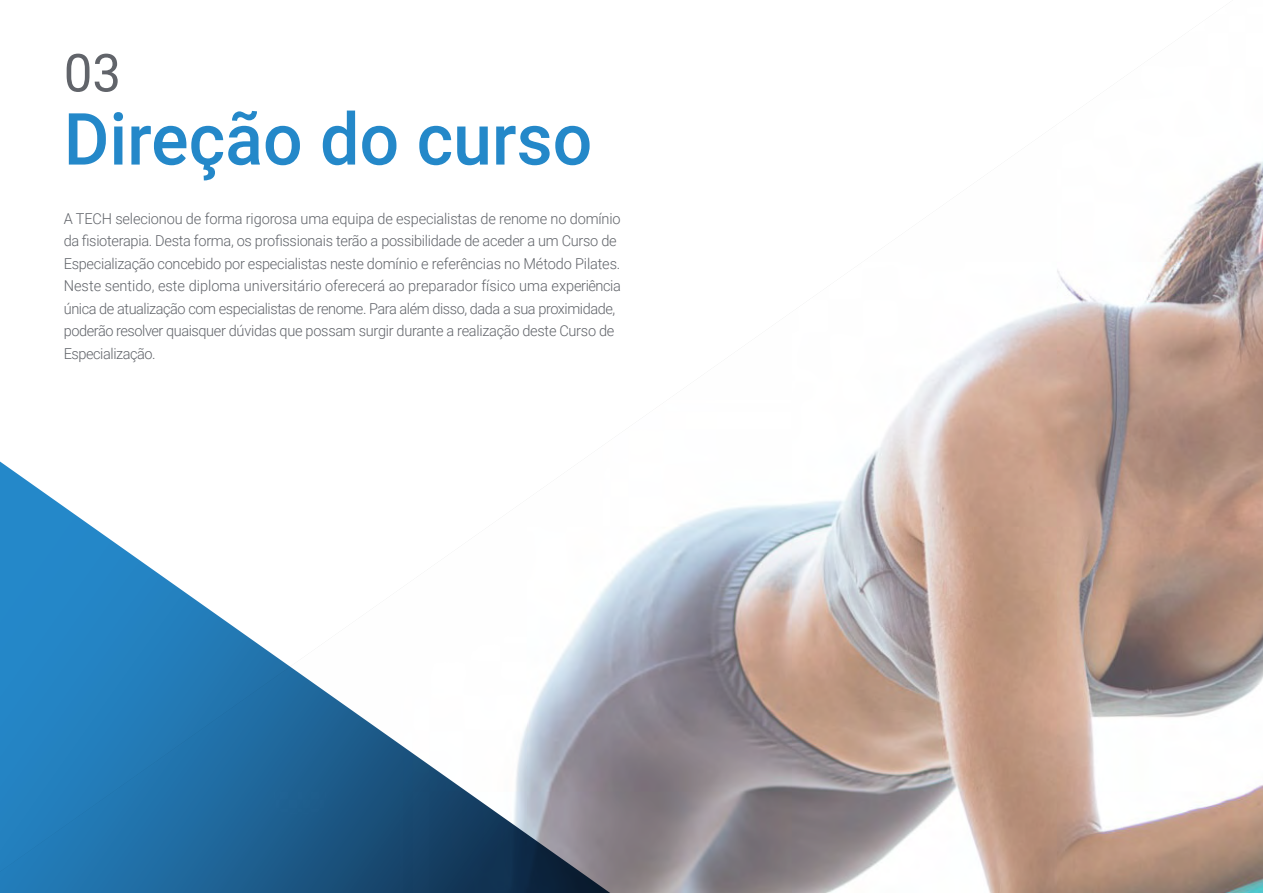
<style>
.page{position:relative;width:1263px;height:893px;background:#fff}
.page>*{position:absolute;margin:0;border:0;box-sizing:border-box;transform-origin:0 0}
.t1{font:500 72px "Roboto";color:#2488c9}
.t2{font:52.5px "Roboto";color:#61646a}
.t3{font:300 15px/22.5px "Roboto";letter-spacing:-.02em;color:#61646a}
</style>
<div class="page">
<img style="left:640px;top:161px;width:623px;height:732px">
<svg style="left:0;top:461px;width:640px;height:432px"></svg>
<h2 class="t2" style="left:64px;top:36px;width:59px">03</h2>
<h1 class="t1" style="left:64px;top:89px;width:530px">Direção do curso</h1>
<p class="t3" style="left:64px;top:207px;width:558px">A TECH selecionou de forma rigorosa uma equipa de especialistas de renome no domínio da fisioterapia. Desta forma, os profissionais terão a possibilidade de aceder a um Curso de Especialização concebido por especialistas neste domínio e referências no Método Pilates.<br>Neste sentido, este diploma universitário oferecerá ao preparador físico uma experiência única de atualização com especialistas de renome. Para além disso, dada a sua proximidade, poderão resolver quaisquer dúvidas que possam surgir durante a realização deste Curso de Especialização.</p>
</div>
